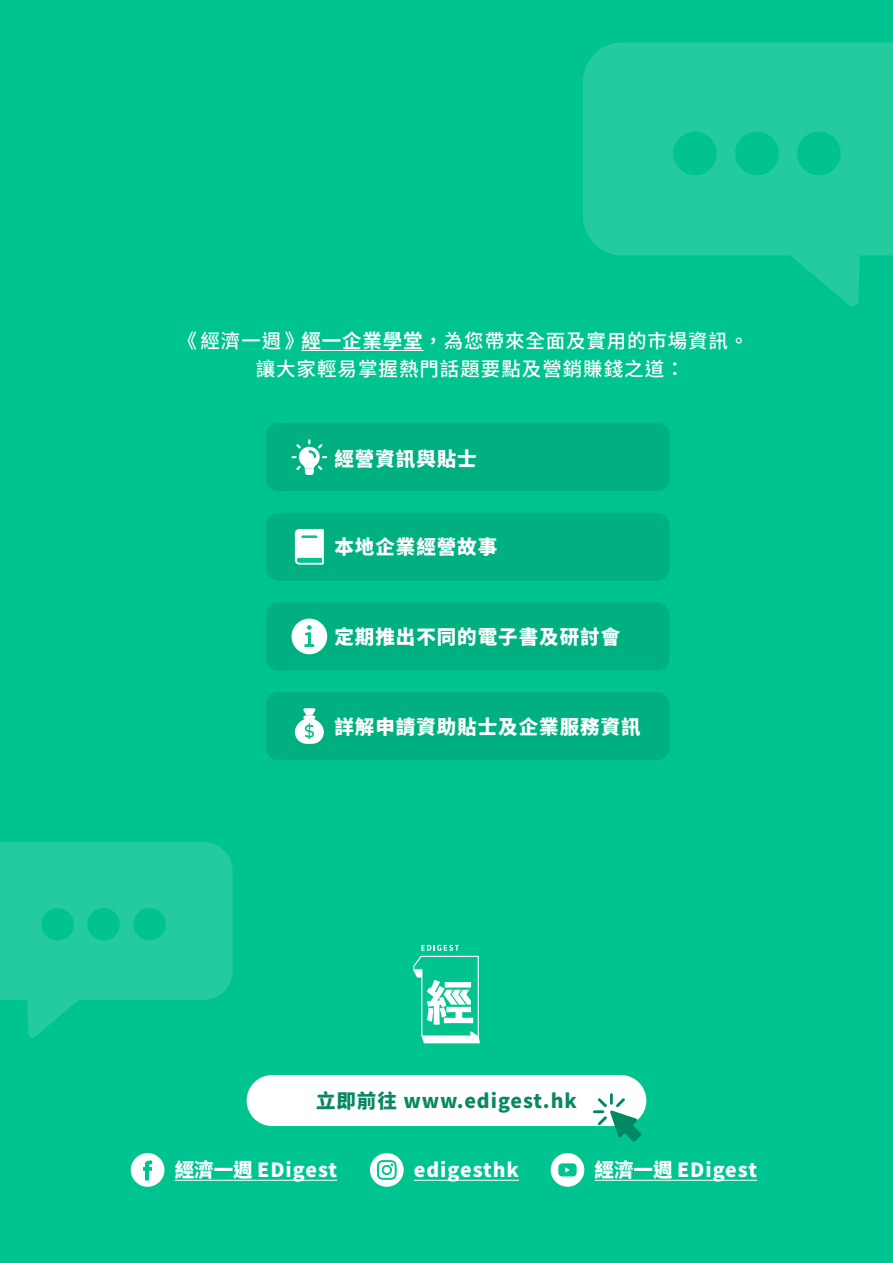
<style>
.page{position:relative;width:893px;height:1263px;background:#00c490}
.page>*{position:absolute;margin:0;border:0;box-sizing:border-box;transform-origin:0 0}
.t1{font:900 19.5px "Noto Sans CJ Ktc";letter-spacing:.05em;color:#fff}
.t2{font:500 19.5px/28.5px "Noto Sans CJ Ktc";letter-spacing:.05em;color:#fff}
.t3{font:900 19.5px "Noto Sans CJ Ktc";letter-spacing:.03em;color:#fff}
.t4{font:900 19.5px "Noto Sans CJ Ktc";letter-spacing:.05em;color:#098764}
.s1{font-weight:700}
</style>
<div class="page">
<svg style="left:583px;top:43px;width:310px;height:263px;fill:#24cb9e"></svg>
<div style="left:673px;top:132px;width:44px;height:43px;background:#00c28f;border-radius:50%"></div>
<div style="left:735px;top:132px;width:44px;height:43px;background:#00c28f;border-radius:50%"></div>
<div style="left:797px;top:132px;width:44px;height:43px;background:#00c28f;border-radius:50%"></div>
<svg style="left:0;top:842px;width:233px;height:196px;fill:#24cb9e"></svg>
<div style="left:133px;top:908px;width:33px;height:32px;background:#00c28f;border-radius:50%"></div>
<div style="left:87px;top:908px;width:33px;height:32px;background:#00c28f;border-radius:50%"></div>
<div style="left:41px;top:908px;width:33px;height:32px;background:#00c28f;border-radius:50%"></div>
<div style="left:247px;top:1075px;width:399px;height:51px;background:#fff;border-radius:26px"></div>
<hr style="left:301px;top:350px;width:123px;height:1px;background:#fff">
<svg style="left:593px;top:1093px;width:49px;height:49px"></svg>
<svg style="left:413px;top:945px;width:67px;height:98px"></svg>
<div style="left:266px;top:513px;width:403px;height:68px;background:#00b081;border-radius:12px"></div>
<svg style="left:295px;top:529px;width:29px;height:36px"></svg>
<div style="left:266px;top:602px;width:403px;height:68px;background:#00b081;border-radius:12px"></div>
<svg style="left:291px;top:619px;width:36px;height:35px"></svg>
<hr style="left:595px;top:1180px;width:162px;height:1px;background:#fff">
<svg style="left:551px;top:1153px;width:33px;height:34px"></svg>
<div style="left:266px;top:692px;width:403px;height:68px;background:#00b081;border-radius:12px"></div>
<svg style="left:295px;top:708px;width:29px;height:36px"></svg>
<div style="left:266px;top:423px;width:403px;height:68px;background:#00b081;border-radius:12px"></div>
<svg style="left:291px;top:439px;width:36px;height:36px"></svg>
<hr style="left:175px;top:1180px;width:162px;height:1px;background:#fff">
<svg style="left:131px;top:1153px;width:33px;height:34px"></svg>
<hr style="left:414px;top:1180px;width:105px;height:1px;background:#fff">
<svg style="left:370px;top:1153px;width:34px;height:34px"></svg>
<p class="t2" style="left:256px;top:327px;width:494px;text-indent:-78px">《經濟一週》<span class="s1">經一企業學堂</span>，為您帶來全面及實用的市場資訊。讓大家輕易掌握熱門話題要點及營銷賺錢之道：</p>
<p class="t1" style="left:334px;top:448px;width:144px">經營資訊與貼士</p>
<p class="t1" style="left:334px;top:536px;width:164px">本地企業經營故事</p>
<p class="t1" style="left:334px;top:626px;width:287px">定期推出不同的電子書及研討會</p>
<p class="t1" style="left:334px;top:715px;width:308px">詳解申請資助貼士及企業服務資訊</p>
<p class="t4" style="left:316px;top:1090px;width:262px">立即前往 www.edigest.hk</p>
<p class="t3" style="left:175px;top:1159px;width:164px">經濟一週 EDigest</p>
<p class="t1" style="left:414px;top:1159px;width:107px">edigesthk</p>
<p class="t3" style="left:595px;top:1159px;width:164px">經濟一週 EDigest</p>
</div>
